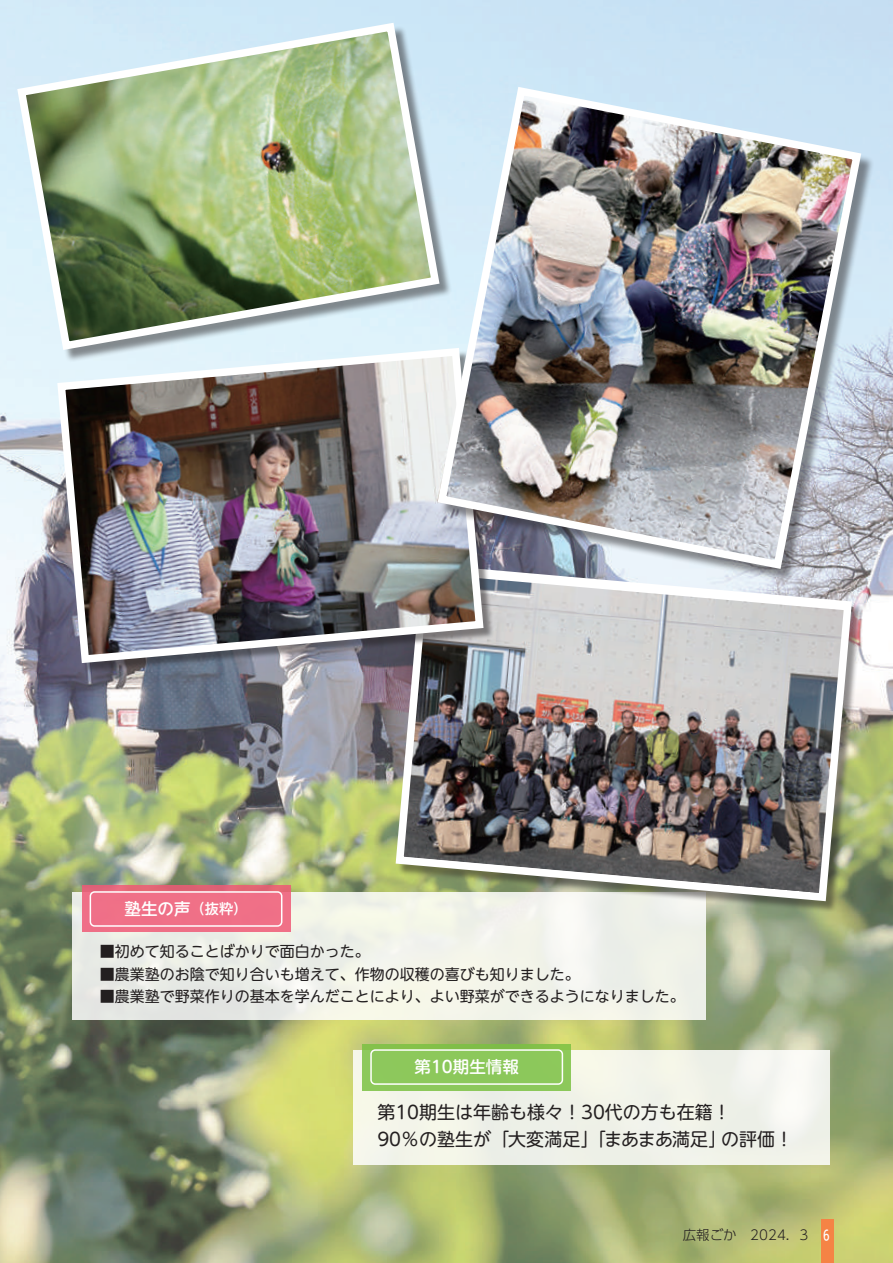
<style>
.page{position:relative;width:893px;height:1263px;background:#fff}
.page>*{position:absolute;margin:0;border:0;box-sizing:border-box;transform-origin:0 0}
.t1{font:18px/27px "UD Shin M Go Pro";color:#231f20}
.t2{font:500 16.5px "UD Shin M Go Pro";color:#fff}
.t3{font:15px "UD Shin M Go Pro";color:#231f20}
.t4{font:500 14.25px "UD Shin M Go Pro";color:#fff}
.t5{font:300 13.5px "UD Shin Go Pro";color:#231f20}
.t6{font:500 13.5px "Iwa UD Go Hon Pr 6";color:#fff;scale:.75 1}
</style>
<div class="page">
<img style="left:0;top:0;width:893px;height:1263px">
<div style="left:821px;top:1219px;width:12px;height:44px;background:#f58345"></div>
<div style="left:72px;top:892px;width:634px;height:127px;background:linear-gradient(to right,#e9ebe5,#f4f6ec)"></div>
<div style="left:82px;top:885px;width:208px;height:47px;background:linear-gradient(to bottom,#e96b7f,#f3738c)"></div>
<div style="left:90px;top:891px;width:192px;height:36px;border:2px solid #fff;border-radius:4px"></div>
<div style="left:397px;top:565px;width:466px;height:347px;background:#231f20;opacity:.5"></div>
<img style="left:392px;top:582px;width:464px;height:323px">
<div style="left:353px;top:1050px;width:476px;height:115px;background:#f1f3e9"></div>
<div style="left:363px;top:1044px;width:208px;height:46px;background:linear-gradient(to bottom,#89c555,#8ec95e)"></div>
<div style="left:370px;top:1049px;width:193px;height:36px;border:2px solid #fff;border-radius:4px"></div>
<div style="left:59px;top:349px;width:435px;height:324px;background:#231f20;opacity:.5"></div>
<img style="left:53px;top:362px;width:435px;height:305px">
<div style="left:0;top:898px;width:5px;height:330px;background:#231f20;opacity:.5"></div>
<div style="left:19px;top:25px;width:433px;height:337px;background:#231f20;opacity:.5"></div>
<svg style="left:13px;top:18px;width:431px;height:336px"></svg>
<div style="left:440px;top:89px;width:435px;height:493px;background:#231f20;opacity:.5"></div>
<img style="left:433px;top:82px;width:433px;height:491px">
<p class="t2" style="left:125px;top:895px;width:67px">塾生の声</p>
<p class="t4" style="left:191px;top:897px;width:58px">（抜粋(</p>
<p class="t3" style="left:100px;top:939px;width:271px">■初めて知ることばかりで面白かった。</p>
<p class="t3" style="left:100px;top:962px;width:481px">■農業塾のお陰で知り合いも増えて、作物の収穫の喜びも知りました。</p>
<p class="t3" style="left:100px;top:984px;width:586px">■農業塾で野菜作りの基本を学んだことにより、よい野菜ができるようになりました。</p>
<p class="t2" style="left:415px;top:1054px;width:106px">第10期生情報</p>
<p class="t1" style="left:721px;top:1098px;width:73px;text-indent:-344px">第10期生は年齢も様々！30代の方も在籍!<br>の評価!</p>
<p class="t1" style="left:377px;top:1125px;width:351px">90％の塾生が「大変満足」「まあまあ満足」</p>
<p class="t5" style="left:683px;top:1224px;width:55px">広報ごか</p>
<p class="t5" style="left:750px;top:1224px;width:60px">2024．3</p>
<p class="t6" style="left:823px;top:1227px;width:10px">6</p>
</div>
